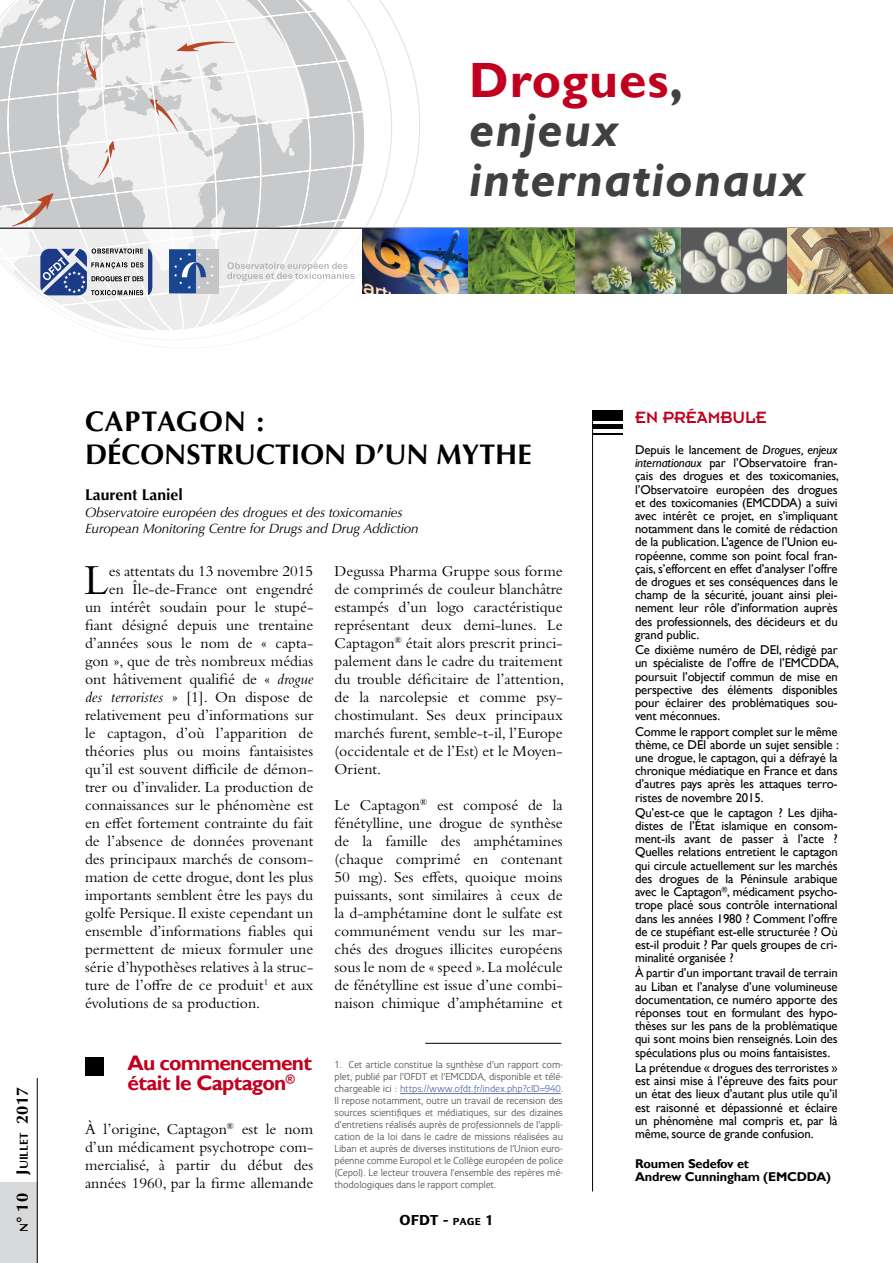
<style>
.page{position:relative;width:893px;height:1263px;background:#fff}
.page>*{position:absolute;margin:0;border:0;box-sizing:border-box;transform-origin:0 0}
.t1{font:italic 700 49.5px/49.5px "Gill Sans";letter-spacing:.02em;color:#404042}
.t2{font:44.7px "Bembo Std";color:#000}
.t3{font:700 28.5px/33px "Optima LT Std";color:#000}
.t4{font:700 21px/19.5px "Gill Sans";letter-spacing:-.04em;color:#c1001f}
.t5{font:18px "Insignia LT Std";color:#c1001f}
.t6{font:700 16.5px "Optima LT Std";color:#000}
.t7{font:15.75px/18px "Bembo Std";color:#000;text-align:justify}
.t8{font:700 15.75px "Optima LT Std";color:#000}
.t9{font:700 15px "Eurocrat";color:#000}
.t10{font:italic 13.5px/16.5px "Optima LT Std";letter-spacing:-.01em;color:#000}
.t11{font:12.75px/13.2px "Gill Sans";letter-spacing:-.01em;color:#000;text-align:justify}
.t12{font:700 12.75px/13.2px "Gill Sans";letter-spacing:-.01em;color:#000}
.t13{font:10.5px/12px "Eurocrat";letter-spacing:-.01em;color:#58595b;text-align:justify}
.s1{font-style:normal;color:#c1001f}
.s2{font-style:normal}
.s3{font-size:11.55px}
.s4{font-style:italic}
.s5{color:#5e74a8}
.s6{font-size:10.5px}
</style>
<div class="page">
<div style="left:0;top:1182px;width:37px;height:81px;background:#d8d9da"></div>
<svg style="left:364px;top:0;width:56px;height:227px"></svg>
<hr style="left:0;top:228px;width:893px;height:1px;background:#000">
<img style="left:364px;top:229px;width:529px;height:64px">
<div style="left:592px;top:410px;width:31px;height:11px;background:#000"></div>
<div style="left:592px;top:424px;width:31px;height:5px;background:#000"></div>
<hr style="left:592px;top:433px;width:31px;height:2px;background:#000">
<hr style="left:592px;top:410px;width:1px;height:781px;background:#000">
<hr style="left:37px;top:1078px;width:1px;height:185px;background:#000">
<hr style="left:400px;top:1093px;width:161px;height:1px;background:#5e74a8">
<hr style="left:425px;top:1043px;width:136px;height:1px;background:#000">
<div style="left:85px;top:1057px;width:19px;height:18px;background:#000"></div>
<svg style="left:0;top:0;width:364px;height:344px"></svg>
<h1 class="t1" style="left:469px;top:57px;width:338px"><span class="s1">Drogues</span><span class="s2">, </span>enjeux internationaux</h1>
<p class="t6" style="left:12px;top:1232px;width:146px;rotate:-90deg"><span class="s3">n</span>° 10 J<span class="s3">uillet</span> 2017</p>
<h3 class="t3" style="left:85px;top:405px;width:448px">CAPTAGON :<br>DÉCONSTRUCTION D’UN MYTHE</h3>
<h3 class="t5" style="left:635px;top:409px;width:133px">EN PRÉAMBULE</h3>
<p class="t11" style="left:635px;top:443px;width:205px">Depuis le lancement de <span class="s4">Drogues, enjeux internationaux</span> par l’Observatoire fran&shy;çais des drogues et des toxicomanies, l’Observatoire européen des drogues et des toxicomanies (EMCDDA) a suivi avec intérêt ce projet, en s’impliquant notamment dans le comité de rédaction de la publication. L’agence de l’Union eu&shy;ropéenne, comme son point focal fran&shy;çais, s’efforcent en effet d’analyser l’offre de drogues et ses conséquences dans le champ de la sécurité, jouant ainsi plei&shy;nement leur rôle d’information auprès des professionnels, des décideurs et du grand public.</p>
<p class="t11" style="left:635px;top:643px;width:205px">Ce dixième numéro de DEI, rédigé par un spécialiste de l’offre de l’EMCDDA, poursuit l’objectif commun de mise en perspective des éléments disponibles pour éclairer des problématiques sou&shy;vent méconnues.</p>
<p class="t11" style="left:635px;top:725px;width:205px">Comme le rapport complet sur le même thème, ce DEI aborde un sujet sensible : une drogue, le captagon, qui a défrayé la chronique médiatique en France et dans d’autres pays après les attaques terro&shy;ristes de novembre 2015.</p>
<p class="t11" style="left:635px;top:806px;width:204px">Qu’est-ce que le captagon ? Les djiha&shy;distes de l’État islamique en consom&shy;ment-ils avant de passer à l’acte ?<br>Quelles relations entretient le captagon qui circule actuellement sur les marchés des drogues de la Péninsule arabique avec le Captagon<sup>®</sup>, médicament psycho&shy;trope placé sous contrôle international dans les années 1980 ? Comment l’offre de ce stupéfiant est-elle structurée ? Où est-il produit ? Par quels groupes de cri&shy;minalité organisée ?</p>
<p class="t11" style="left:635px;top:967px;width:204px">À partir d’un important travail de terrain au Liban et l’analyse d’une volumineuse documentation, ce numéro apporte des réponses tout en formulant des hypo&shy;thèses sur les pans de la problématique qui sont moins bien renseignés. Loin des spéculations plus ou moins fantaisistes.</p>
<p class="t11" style="left:635px;top:1061px;width:204px">La prétendue « drogues des terroristes » est ainsi mise à l’épreuve des faits pour un état des lieux d’autant plus utile qu’il est raisonné et dépassionné et éclaire un phénomène mal compris et, par là même, source de grande confusion.</p>
<p class="t12" style="left:635px;top:1157px;width:198px">Roumen Sedefov et<br>Andrew Cunningham (EMCDDA)</p>
<p class="t8" style="left:85px;top:486px;width:99px">Laurent Laniel</p>
<p class="t10" style="left:85px;top:504px;width:335px">Observatoire européen des drogues et des toxicomanies<br>European Monitoring Centre for Drugs and Drug Addiction</p>
<h2 class="t2" style="left:84px;top:554px;width:26px">L</h2>
<p class="t7" style="left:109px;top:562px;width:206px">es attentats du 13 novembre 2015</p>
<p class="t7" style="left:334px;top:562px;width:231px">Degussa Pharma Gruppe sous forme de comprimés de couleur blanchâtre estampés d’un logo caractéristique représentant deux demi-lunes. Le Captagon<sup>®</sup> était alors prescrit princi&shy;palement dans le cadre du traitement du trouble déficitaire de l’attention, de la narcolepsie et comme psy&shy;chostimulant. Ses deux principaux marchés furent, semble-t-il, l’Europe (occidentale et de l’Est) et le Moyen-Orient.</p>
<p class="t7" style="left:334px;top:796px;width:230px">Le Captagon<sup>®</sup> est composé de la fénétylline, une drogue de synthèse de la famille des amphétamines (chaque comprimé en contenant 50 mg). Ses effets, quoique moins puissants, sont similaires à ceux de la d-amphétamine dont le sulfate est communément vendu sur les mar&shy;chés des drogues illicites européens sous le nom de « speed ». La molécule de fénétylline est issue d’une combi&shy;naison chimique d’amphétamine et</p>
<p class="t7" style="left:109px;top:580px;width:206px">en Île-de-France ont engendré</p>
<p class="t7" style="left:85px;top:598px;width:230px">un intérêt soudain pour le stupé-</p>
<p class="t7" style="left:85px;top:616px;width:230px">fiant désigné depuis une trentaine</p>
<p class="t7" style="left:85px;top:634px;width:230px">d’années sous le nom de « capta-</p>
<p class="t7" style="left:85px;top:652px;width:230px">gon », que de très nombreux médias</p>
<p class="t7" style="left:85px;top:670px;width:230px">ont hâtivement qualifié de « <span class="s4">drogue</span></p>
<p class="t7" style="left:85px;top:688px;width:230px"><span class="s4">des terroristes</span> » [1]. On dispose de</p>
<p class="t7" style="left:85px;top:706px;width:230px">relativement peu d’informations sur</p>
<p class="t7" style="left:85px;top:724px;width:230px">le captagon, d’où l’apparition de</p>
<p class="t7" style="left:85px;top:742px;width:230px">théories plus ou moins fantaisistes</p>
<p class="t7" style="left:85px;top:760px;width:230px">qu’il est souvent difficile de démon-</p>
<p class="t7" style="left:85px;top:778px;width:230px">trer ou d’invalider. La production de</p>
<p class="t7" style="left:85px;top:796px;width:230px">connaissances sur le phénomène est</p>
<p class="t7" style="left:85px;top:814px;width:230px">en effet fortement contrainte du fait</p>
<p class="t7" style="left:85px;top:832px;width:230px">de l’absence de données provenant</p>
<p class="t7" style="left:85px;top:850px;width:230px">des principaux marchés de consom-</p>
<p class="t7" style="left:85px;top:868px;width:230px">mation de cette drogue, dont les plus</p>
<p class="t7" style="left:85px;top:886px;width:230px">importants semblent être les pays du</p>
<p class="t7" style="left:85px;top:904px;width:230px">golfe Persique. Il existe cependant un</p>
<p class="t7" style="left:85px;top:922px;width:230px">ensemble d’informations fiables qui</p>
<p class="t7" style="left:85px;top:940px;width:230px">permettent de mieux formuler une</p>
<p class="t7" style="left:85px;top:958px;width:230px">série d’hypothèses relatives à la struc-</p>
<p class="t7" style="left:85px;top:976px;width:230px">ture de l’offre de ce produit<sup>1</sup> et aux</p>
<p class="t7" style="left:85px;top:994px;width:177px">évolutions de sa production.</p>
<h3 class="t4" style="left:128px;top:1054px;width:186px">Au commencement était le Captagon<sup>®</sup></h3>
<p class="t7" style="left:85px;top:1120px;width:230px">À l’origine, Captagon<sup>®</sup> est le nom d’un médicament psychotrope com&shy;mercialisé, à partir du début des années 1960, par la firme allemande</p>
<p class="t13" style="left:334px;top:1059px;width:230px">1. Cet article constitue la synthèse d’un rapport com&shy;plet, publié par l’OFDT et l’EMCDDA, disponible et télé&shy;chargeable ici : <span class="s5">https://www.ofdt.fr/index.php?cID=940</span>.<br>Il repose notamment, outre un travail de recension des sources scientifiques et médiatiques, sur des dizaines d’entretiens réalisés auprès de professionnels de l’appli&shy;cation de la loi dans le cadre de missions réalisées au Liban et auprès de diverses institutions de l’Union euro&shy;péenne comme Europol et le Collège européen de police (Cepol). Le lecteur trouvera l’ensemble des repères mé&shy;thodologiques dans le rapport complet.</p>
<p class="t9" style="left:399px;top:1211px;width:96px">OFDT - <span class="s6">page</span> 1</p>
</div>
